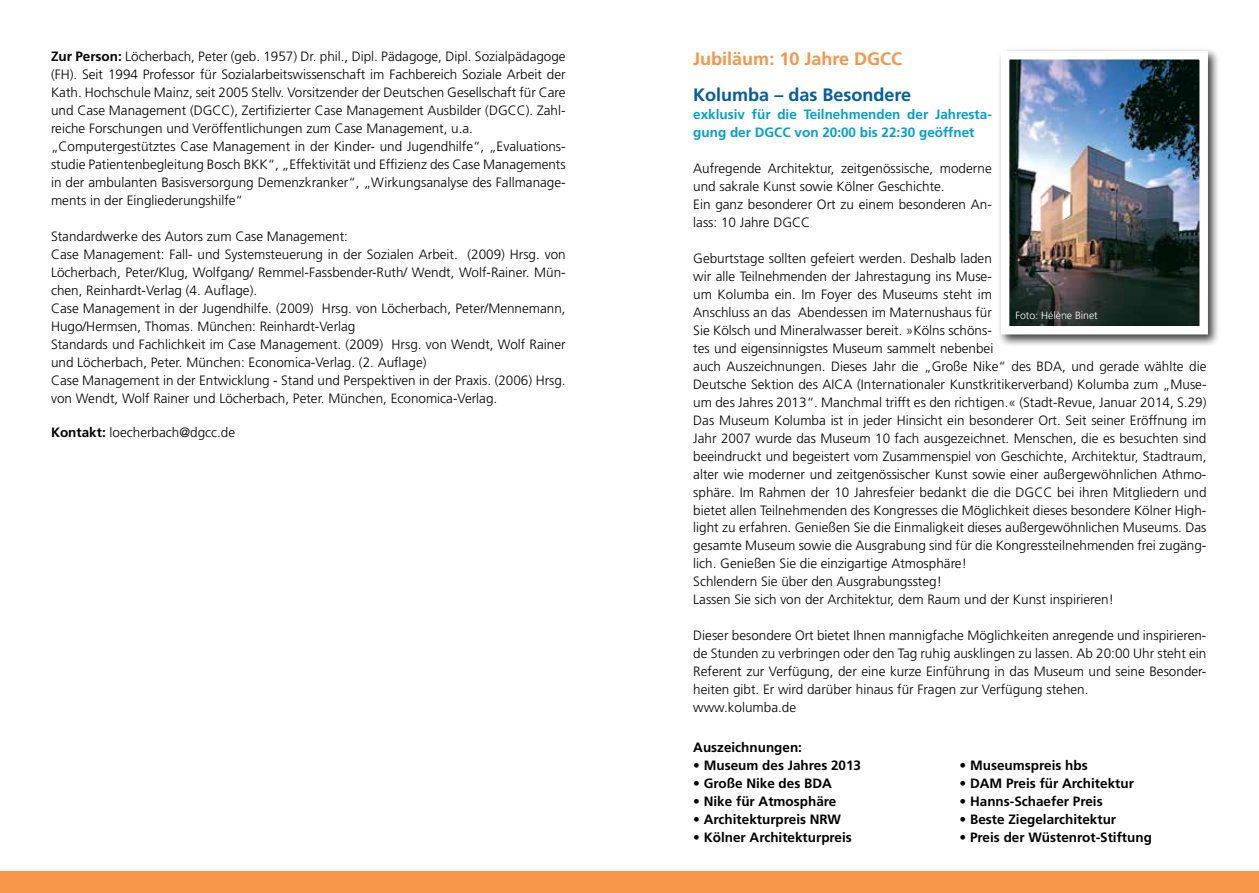
<style>
.page{position:relative;width:1259px;height:893px;background:#fff}
.page>*{position:absolute;margin:0;border:0;box-sizing:border-box;transform-origin:0 0}
.t1{font:700 18px "Frutiger LT";color:#f79548}
.t2{font:700 18px "Frutiger LT";color:#005baa}
.t3{font:300 13.5px/18px "Frutiger LT";color:#000}
.t4{font:700 13.5px "Frutiger LT";color:#000}
.t5{font:700 13.5px/18px "Frutiger LT";color:#009edb}
.t6{font:300 10.5px "Frutiger LT";color:#fff}
.s1{font-weight:700}
</style>
<div class="page">
<div style="left:997px;top:47px;width:223px;height:300px;background:#000;opacity:.75"></div>
<img style="left:1010px;top:60px;width:189px;height:265px">
<div style="left:1001px;top:51px;width:207px;height:283px;border:8px solid #fff"></div>
<div style="left:0;top:872px;width:1259px;height:21px;background:#f79548"></div>
<p class="t3" style="left:51px;top:48px;width:516px"><span class="s1">Zur Person:</span> Löcherbach, Peter (geb. 1957) Dr. phil., Dipl. Pädagoge, Dipl. Sozialpädagoge (FH). Seit 1994 Professor für Sozialarbeitswissenschaft im Fachbereich Soziale Arbeit der Kath. Hochschule Mainz, seit 2005 Stellv. Vorsitzender der Deutschen Gesellschaft für Care und Case Management (DGCC), Zertifizierter Case Management Ausbilder (DGCC). Zahl&shy;reiche Forschungen und Veröffentlichungen zum Case Management, u.a. „Computergestütztes Case Management in der Kinder- und Jugendhilfe“, „Evaluations&shy;studie Patientenbegleitung Bosch BKK“, „Effektivität und Effizienz des Case Managements in der ambulanten Basisversorgung Demenzkranker“, „Wirkungsanalyse des Fallmanage&shy;ments in der Eingliederungshilfe“</p>
<p class="t3" style="left:51px;top:228px;width:516px">Standardwerke des Autors zum Case Management:<br>Case Management: Fall- und Systemsteuerung in der Sozialen Arbeit. (2009) Hrsg. von Löcherbach, Peter/Klug, Wolfgang/ Remmel-Fassbender-Ruth/ Wendt, Wolf-Rainer. Mün&shy;chen, Reinhardt-Verlag (4. Auflage).<br>Case Management in der Jugendhilfe. (2009) Hrsg. von Löcherbach, Peter/Mennemann, Hugo/Hermsen, Thomas. München: Reinhardt-Verlag<br>Standards und Fachlichkeit im Case Management. (2009) Hrsg. von Wendt, Wolf Rainer und Löcherbach, Peter. München: Economica-Verlag. (2. Auflage)<br>Case Management in der Entwicklung - Stand und Perspektiven in der Praxis. (2006) Hrsg. von Wendt, Wolf Rainer und Löcherbach, Peter. München, Economica-Verlag.</p>
<p class="t3" style="left:51px;top:424px;width:186px"><span class="s1">Kontakt:</span> loecherbach@dgcc.de</p>
<h1 class="t1" style="left:693px;top:48px;width:210px">Jubiläum: 10 Jahre DGCC</h1>
<h1 class="t2" style="left:693px;top:84px;width:219px">Kolumba – das Besondere</h1>
<p class="t5" style="left:693px;top:105px;width:300px">exklusiv für die Teilnehmenden der Jahresta&shy;gung der DGCC von 20:00 bis 22:30 geöffnet</p>
<p class="t3" style="left:693px;top:159px;width:300px">Aufregende Architektur, zeitgenössische, moderne und sakrale Kunst sowie Kölner Geschichte.<br>Ein ganz besonderer Ort zu einem besonderen An&shy;lass: 10 Jahre DGCC</p>
<p class="t3" style="left:693px;top:249px;width:515px">Geburtstage sollten gefeiert werden. Deshalb laden<br>wir alle Teilnehmenden der Jahrestagung ins Muse-<br>um Kolumba ein. Im Foyer des Museums steht im<br>Anschluss an das Abendessen im Maternushaus für<br>Sie Kölsch und Mineralwasser bereit. »Kölns schöns-<br>tes und eigensinnigstes Museum sammelt nebenbei<br>auch Auszeichnungen. Dieses Jahr die „Große Nike“ des BDA, und gerade wählte die Deutsche Sektion des AICA (Internationaler Kunstkritikerverband) Kolumba zum „Muse&shy;um des Jahres 2013“. Manchmal trifft es den richtigen.« (Stadt-Revue, Januar 2014, S.29)<br>Das Museum Kolumba ist in jeder Hinsicht ein besonderer Ort. Seit seiner Eröffnung im Jahr 2007 wurde das Museum 10 fach ausgezeichnet. Menschen, die es besuchten sind beeindruckt und begeistert vom Zusammenspiel von Geschichte, Architektur, Stadtraum, alter wie moderner und zeitgenössischer Kunst sowie einer außergewöhnlichen Athmo&shy;sphäre. Im Rahmen der 10 Jahresfeier bedankt die die DGCC bei ihren Mitgliedern und bietet allen Teilnehmenden des Kongresses die Möglichkeit dieses besondere Kölner High&shy;light zu erfahren. Genießen Sie die Einmaligkeit dieses außergewöhnlichen Museums. Das gesamte Museum sowie die Ausgrabung sind für die Kongressteilnehmenden frei zugäng&shy;lich. Genießen Sie die einzigartige Atmosphäre!<br>Schlendern Sie über den Ausgrabungssteg!<br>Lassen Sie sich von der Architektur, dem Raum und der Kunst inspirieren!</p>
<p class="t3" style="left:693px;top:627px;width:514px">Dieser besondere Ort bietet Ihnen mannigfache Möglichkeiten anregende und inspirieren&shy;de Stunden zu verbringen oder den Tag ruhig ausklingen zu lassen. Ab 20:00 Uhr steht ein Referent zur Verfügung, der eine kurze Einführung in das Museum und seine Besonder&shy;heiten gibt. Er wird darüber hinaus für Fragen zur Verfügung stehen.<br>www.kolumba.de</p>
<p class="t4" style="left:693px;top:739px;width:110px">Auszeichnungen:</p>
<p class="t4" style="left:693px;top:757px;width:169px">• Museum des Jahres 2013</p>
<p class="t4" style="left:693px;top:775px;width:140px">• Große Nike des BDA</p>
<p class="t4" style="left:693px;top:793px;width:145px">• Nike für Atmosphäre</p>
<p class="t4" style="left:693px;top:811px;width:149px">• Architekturpreis NRW</p>
<p class="t4" style="left:693px;top:829px;width:160px">• Kölner Architekturpreis</p>
<p class="t6" style="left:1015px;top:309px;width:84px">Foto: Hélène Binet</p>
<p class="t4" style="left:959px;top:757px;width:129px">• Museumspreis hbs</p>
<p class="t4" style="left:959px;top:775px;width:176px">• DAM Preis für Architektur</p>
<p class="t4" style="left:959px;top:793px;width:145px">• Hanns-Schaefer Preis</p>
<p class="t4" style="left:959px;top:811px;width:158px">• Beste Ziegelarchitektur</p>
<p class="t4" style="left:959px;top:829px;width:194px">• Preis der Wüstenrot-Stiftung</p>
</div>
